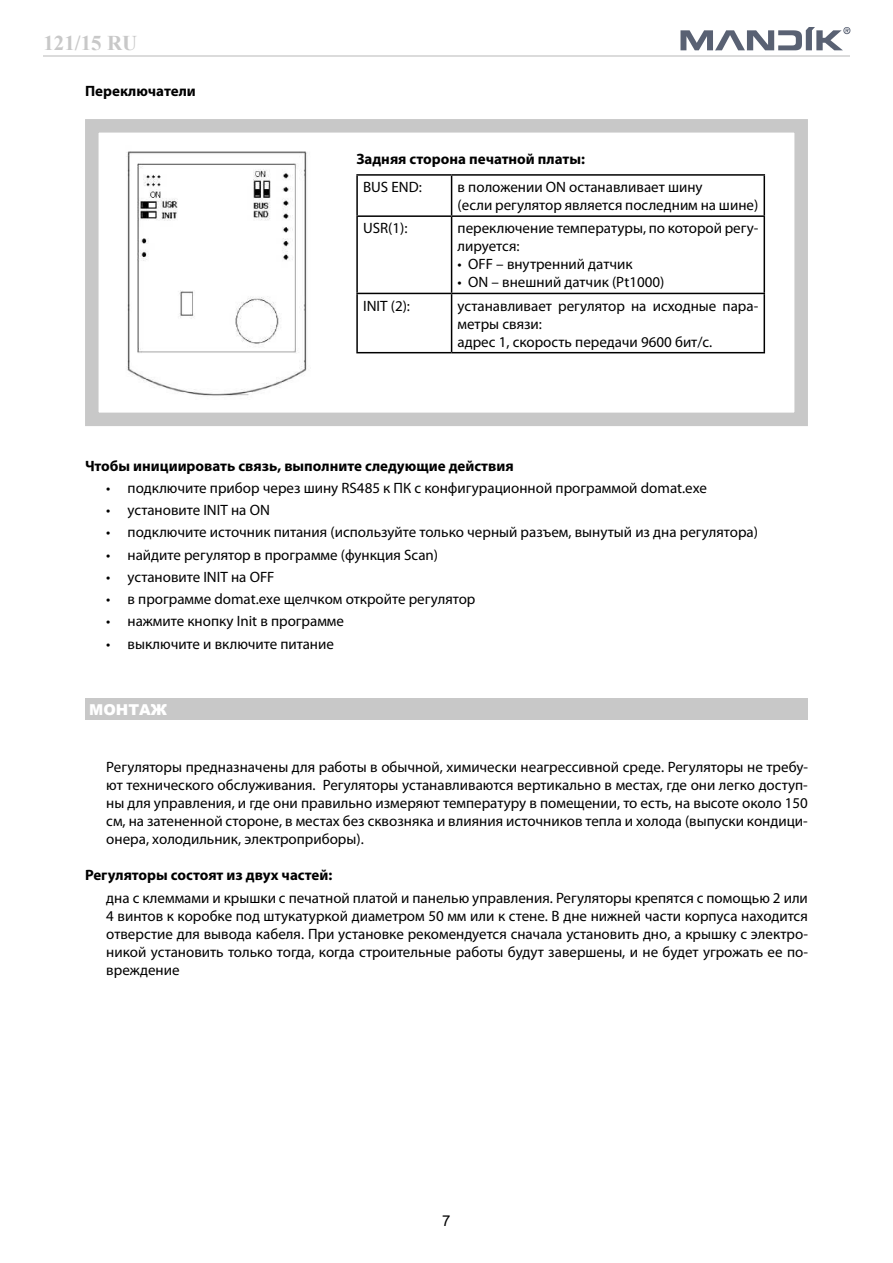
<style>
.page{position:relative;width:893px;height:1263px;background:#fff}
.page>*{position:absolute;margin:0;border:0;box-sizing:border-box;transform-origin:0 0}
.t1{font:700 21px "Times New Roman";color:#c8c8c8}
.t2{font:15px/18px "Myriad Pro";color:#000}
.t3{font:700 15px "Myriad Pro";color:#000}
.t4{font:900 15px "Arial";color:#fff}
.t5{font:15px "Arial";color:#000}
</style>
<div class="page">
<hr style="left:43px;top:55px;width:806px;height:1px;background:#dbdbdb">
<svg style="left:680px;top:27px;width:170px;height:23px"></svg>
<img style="left:126px;top:151px;width:181px;height:245px">
<div style="left:85px;top:119px;width:723px;height:307px;border:14px solid #c8c8c8"></div>
<hr style="left:356px;top:174px;width:96px;height:2px;background:#000">
<hr style="left:356px;top:176px;width:2px;height:39px;background:#000">
<hr style="left:452px;top:174px;width:313px;height:2px;background:#000">
<hr style="left:451px;top:176px;width:1px;height:39px;background:#000">
<hr style="left:763px;top:176px;width:2px;height:39px;background:#000">
<hr style="left:356px;top:215px;width:96px;height:2px;background:#000">
<hr style="left:356px;top:217px;width:2px;height:76px;background:#000">
<hr style="left:452px;top:215px;width:313px;height:2px;background:#000">
<hr style="left:451px;top:217px;width:1px;height:76px;background:#000">
<hr style="left:763px;top:217px;width:2px;height:76px;background:#000">
<hr style="left:356px;top:293px;width:96px;height:1px;background:#000">
<hr style="left:356px;top:294px;width:2px;height:58px;background:#000">
<hr style="left:452px;top:293px;width:313px;height:1px;background:#000">
<hr style="left:451px;top:294px;width:1px;height:58px;background:#000">
<hr style="left:763px;top:294px;width:2px;height:58px;background:#000">
<hr style="left:356px;top:352px;width:96px;height:1px;background:#000">
<hr style="left:452px;top:352px;width:313px;height:1px;background:#000">
<div style="left:85px;top:699px;width:723px;height:21px;background:#c8c8c8"></div>
<h1 class="t1" style="left:43px;top:28px;width:95px">121/15 RU</h1>
<p class="t3" style="left:85px;top:81px;width:112px">Переключатели</p>
<p class="t3" style="left:356px;top:149px;width:230px">Задняя сторона печатной платы:</p>
<p class="t2" style="left:363px;top:178px;width:60px">BUS END:</p>
<p class="t2" style="left:458px;top:178px;width:302px">в положении ON останавливает шину<br>(если регулятор является последним на шине)</p>
<p class="t2" style="left:363px;top:219px;width:46px">USR(1):</p>
<p class="t2" style="left:458px;top:219px;width:302px">переключение температуры, по которой регу&shy;лируется:</p>
<p class="t2" style="left:458px;top:255px;width:177px">• OFF – внутренний датчик</p>
<p class="t2" style="left:458px;top:273px;width:208px">• ON – внешний датчик (Pt1000)</p>
<p class="t2" style="left:363px;top:296px;width:48px">INIT (2):</p>
<p class="t2" style="left:458px;top:296px;width:302px">устанавливает регулятор на исходные пара&shy;метры связи:<br>адрес 1, скорость передачи 9600 бит/с.</p>
<p class="t3" style="left:85px;top:456px;width:430px">Чтобы инициировать связь, выполните следующие действия</p>
<p class="t2" style="left:106px;top:478px;width:602px">• подключите прибор через шину RS485 к ПК с конфигурационной программой domat.exe</p>
<p class="t2" style="left:106px;top:501px;width:165px">• установите INIT на ON</p>
<p class="t2" style="left:106px;top:523px;width:653px">• подключите источник питания (используйте только черный разъем, вынутый из дна регулятора)</p>
<p class="t2" style="left:106px;top:545px;width:333px">• найдите регулятор в программе (функция Scan)</p>
<p class="t2" style="left:106px;top:567px;width:170px">• установите INIT на OFF</p>
<p class="t2" style="left:106px;top:590px;width:371px">• в программе domat.exe щелчком откройте регулятор</p>
<p class="t2" style="left:106px;top:612px;width:239px">• нажмите кнопку Init в программе</p>
<p class="t2" style="left:106px;top:634px;width:229px">• выключите и включите питание</p>
<p class="t4" style="left:89px;top:698px;width:79px">МОНТАЖ</p>
<p class="t2" style="left:106px;top:758px;width:703px;text-align:justify">Регуляторы предназначены для работы в обычной, химически неагрессивной среде. Регуляторы не требу&shy;ют технического обслуживания. Регуляторы устанавливаются вертикально в местах, где они легко доступ&shy;ны для управления, и где они правильно измеряют температуру в помещении, то есть, на высоте около 150 см, на затененной стороне, в местах без сквозняка и влияния источников тепла и холода (выпуски кондици&shy;онера, холодильник, электроприборы).</p>
<p class="t3" style="left:85px;top:865px;width:249px">Регуляторы состоят из двух частей:</p>
<p class="t2" style="left:106px;top:888px;width:703px;text-align:justify">дна с клеммами и крышки с печатной платой и панелью управления. Регуляторы крепятся с помощью 2 или 4 винтов к коробке под штукатуркой диаметром 50 мм или к стене. В дне нижней части корпуса находится отверстие для вывода кабеля. При установке рекомендуется сначала установить дно, а крышку с электро&shy;никой установить только тогда, когда строительные работы будут завершены, и не будет угрожать ее по&shy;вреждение</p>
<p class="t5" style="left:442px;top:1210px;width:10px">7</p>
</div>
